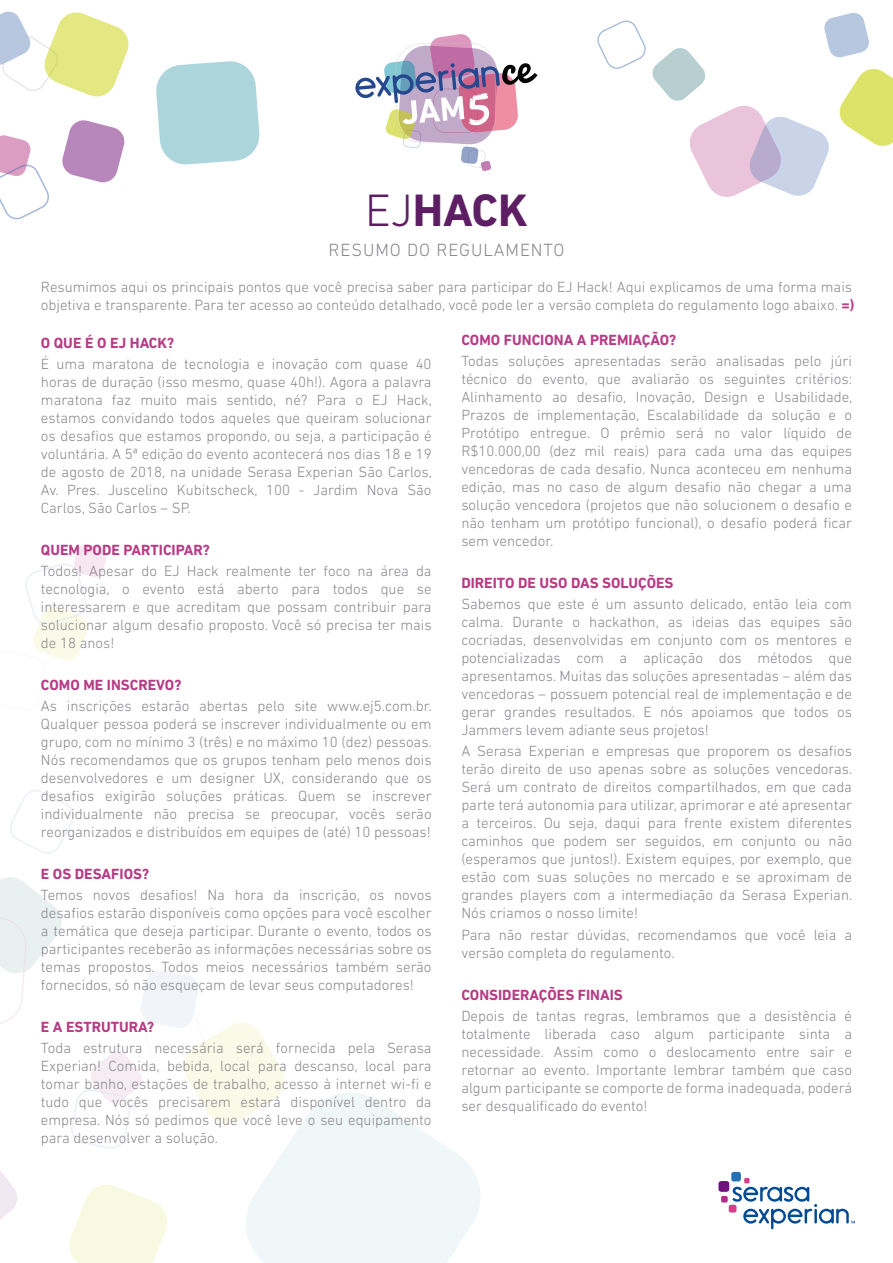
<style>
.page{position:relative;width:893px;height:1263px;background:#fff}
.page>*{position:absolute;margin:0;border:0;box-sizing:border-box;transform-origin:0 0}
.t1{font:700 46.2px "DIN Next W1 G";color:#5e1e64}
.t2{font:300 18px "DIN Next W1 G";letter-spacing:.05em;color:#89878c}
.t3{font:300 15px/18px "DIN Next W1 G";color:#89878c;text-align:justify}
.t4{font:700 15px "DIN Next W1 G";color:#b73b85}
.s1{font-weight:300}
.s2{font-weight:700;color:#b73b85}
</style>
<div class="page">
<svg style="left:0;top:877px;width:62px;height:147px"></svg>
<svg style="left:0;top:1171px;width:17px;height:48px"></svg>
<svg style="left:69px;top:971px;width:411px;height:292px"></svg>
<svg style="left:10px;top:790px;width:64px;height:64px"></svg>
<svg style="left:25px;top:544px;width:82px;height:117px"></svg>
<div style="left:731px;top:1172px;width:10px;height:9px;background:#2171b4;border-radius:2px"></div>
<div style="left:718px;top:1181px;width:11px;height:11px;background:#70107a;border-radius:3px"></div>
<div style="left:721px;top:1196px;width:7px;height:6px;background:#ae2e8b;border-radius:2px"></div>
<div style="left:729px;top:1205px;width:7px;height:7px;background:#d43f8a;border-radius:2px"></div>
<svg style="left:732px;top:1178px;width:123px;height:51px"></svg>
<svg style="left:156px;top:61px;width:103px;height:103px;background:#b6d9e0"></svg>
<svg style="left:62px;top:120px;width:62px;height:62px"></svg>
<svg style="left:0;top:135px;width:49px;height:84px"></svg>
<svg style="left:0;top:12px;width:128px;height:84px"></svg>
<svg style="left:597px;top:21px;width:49px;height:48px"></svg>
<svg style="left:652px;top:13px;width:241px;height:184px"></svg>
<svg style="left:355px;top:34px;width:183px;height:137px"></svg>
<h1 class="t1" style="left:365px;top:183px;width:164px"><span class="s1">EJ</span>HACK</h1>
<p class="t2" style="left:329px;top:240px;width:237px">RESUMO DO REGULAMENTO</p>
<p class="t3" style="left:41px;top:277px;width:815px">Resumimos aqui os principais pontos que você precisa saber para participar do EJ Hack! Aqui explicamos de uma forma mais objetiva e transparente. Para ter acesso ao conteúdo detalhado, você pode ler a versão completa do regulamento logo abaixo. <span class="s2">=)</span></p>
<p class="t4" style="left:41px;top:334px;width:135px">O QUE É O EJ HACK?</p>
<p class="t3" style="left:41px;top:355px;width:393px">É uma maratona de tecnologia e inovação com quase 40 horas de duração (isso mesmo, quase 40h!). Agora a palavra maratona faz muito mais sentido, né? Para o EJ Hack, estamos convidando todos aqueles que queiram solucionar os desafios que estamos propondo, ou seja, a participação é voluntária. A 5ª edição do evento acontecerá nos dias 18 e 19 de agosto de 2018, na unidade Serasa Experian São Carlos, Av. Pres. Juscelino Kubitscheck, 100 - Jardim Nova São Carlos, São Carlos – SP.</p>
<p class="t4" style="left:41px;top:541px;width:171px">QUEM PODE PARTICIPAR?</p>
<p class="t3" style="left:41px;top:562px;width:392px">Todos! Apesar do EJ Hack realmente ter foco na área da tecnologia, o evento está aberto para todos que se interessarem e que acreditam que possam contribuir para solucionar algum desafio proposto. Você só precisa ter mais de 18 anos!</p>
<p class="t4" style="left:41px;top:676px;width:142px">COMO ME INSCREVO?</p>
<p class="t3" style="left:41px;top:697px;width:393px">As inscrições estarão abertas pelo site www.ej5.com.br.<br>Qualquer pessoa poderá se inscrever individualmente ou em grupo, com no mínimo 3 (três) e no máximo 10 (dez) pessoas.<br>Nós recomendamos que os grupos tenham pelo menos dois desenvolvedores e um designer UX, considerando que os desafios exigirão soluções práticas. Quem se inscrever individualmente não precisa se preocupar, vocês serão reorganizados e distribuídos em equipes de (até) 10 pessoas!</p>
<p class="t4" style="left:41px;top:865px;width:110px">E OS DESAFIOS?</p>
<p class="t3" style="left:41px;top:886px;width:392px">Temos novos desafios! Na hora da inscrição, os novos desafios estarão disponíveis como opções para você escolher a temática que deseja participar. Durante o evento, todos os participantes receberão as informações necessárias sobre os temas propostos. Todos meios necessários também serão fornecidos, só não esqueçam de levar seus computadores!</p>
<p class="t4" style="left:41px;top:1018px;width:115px">E A ESTRUTURA?</p>
<p class="t3" style="left:41px;top:1039px;width:392px">Toda estrutura necessária será fornecida pela Serasa Experian! Comida, bebida, local para descanso, local para tomar banho, estações de trabalho, acesso à internet wi-fi e tudo que vocês precisarem estará disponível dentro da empresa. Nós só pedimos que você leve o seu equipamento para desenvolver a solução.</p>
<p class="t4" style="left:461px;top:332px;width:216px">COMO FUNCIONA A PREMIAÇÃO?</p>
<p class="t3" style="left:461px;top:352px;width:393px">Todas soluções apresentadas serão analisadas pelo júri técnico do evento, que avaliarão os seguintes critérios:<br>Alinhamento ao desafio, Inovação, Design e Usabilidade, Prazos de implementação, Escalabilidade da solução e o Protótipo entregue. O prêmio será no valor líquido de R$10.000,00 (dez mil reais) para cada uma das equipes vencedoras de cada desafio. Nunca aconteceu em nenhuma edição, mas no caso de algum desafio não chegar a uma solução vencedora (projetos que não solucionem o desafio e não tenham um protótipo funcional), o desafio poderá ficar sem vencedor.</p>
<p class="t4" style="left:461px;top:575px;width:214px">DIREITO DE USO DAS SOLUÇÕES</p>
<p class="t3" style="left:461px;top:595px;width:392px">Sabemos que este é um assunto delicado, então leia com calma. Durante o hackathon, as ideias das equipes são cocriadas, desenvolvidas em conjunto com os mentores e potencializadas com a aplicação dos métodos que apresentamos. Muitas das soluções apresentadas – além das vencedoras – possuem potencial real de implementação e de gerar grandes resultados. E nós apoiamos que todos os Jammers levem adiante seus projetos!</p>
<p class="t3" style="left:461px;top:742px;width:393px">A Serasa Experian e empresas que proporem os desafios terão direito de uso apenas sobre as soluções vencedoras.<br>Será um contrato de direitos compartilhados, em que cada parte terá autonomia para utilizar, aprimorar e até apresentar a terceiros. Ou seja, daqui para frente existem diferentes caminhos que podem ser seguidos, em conjunto ou não (esperamos que juntos!). Existem equipes, por exemplo, que estão com suas soluções no mercado e se aproximam de grandes players com a intermediação da Serasa Experian.<br>Nós criamos o nosso limite!</p>
<p class="t3" style="left:461px;top:925px;width:392px">Para não restar dúvidas, recomendamos que você leia a versão completa do regulamento.</p>
<p class="t4" style="left:461px;top:986px;width:163px">CONSIDERAÇÕES FINAIS</p>
<p class="t3" style="left:461px;top:1006px;width:392px">Depois de tantas regras, lembramos que a desistência é totalmente liberada caso algum participante sinta a necessidade. Assim como o deslocamento entre sair e retornar ao evento. Importante lembrar também que caso algum participante se comporte de forma inadequada, poderá ser desqualificado do evento!</p>
</div>
